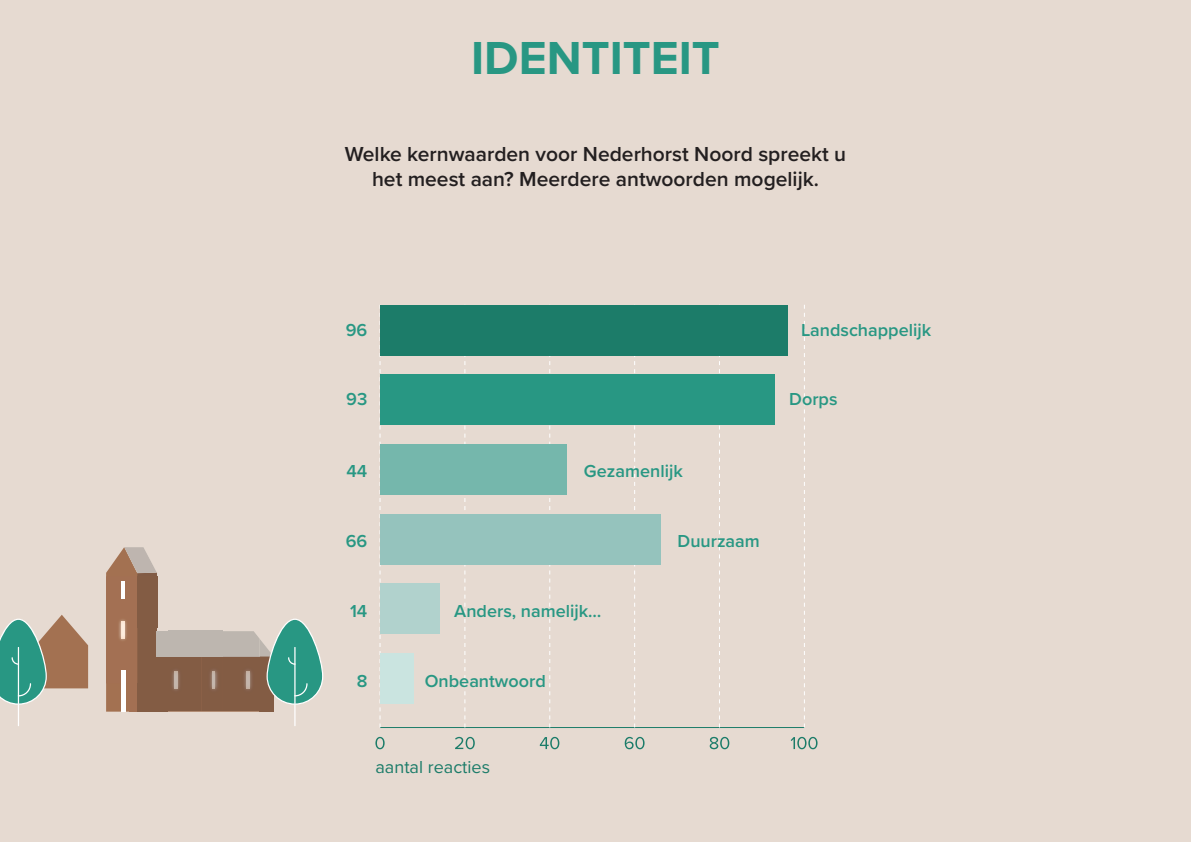
<style>
.page{position:relative;width:1191px;height:842px;background:#e6dad1}
.page>*{position:absolute;margin:0;border:0;box-sizing:border-box;transform-origin:0 0}
.t1{font:700 48px "Proxima Nova";color:#289783}
.t2{font:600 21px/25.2px "Proxima Nova";color:#231f20;text-align:center}
.t3{font:600 18px "Proxima Nova";color:#289783}
.t4{font:18px "Proxima Nova";color:#1c7c69}
</style>
<div class="page">
<svg style="left:375px;top:737px;width:9px;height:12px"></svg>
<svg style="left:455px;top:737px;width:20px;height:12px"></svg>
<svg style="left:540px;top:737px;width:19px;height:12px"></svg>
<svg style="left:625px;top:737px;width:19px;height:12px"></svg>
<svg style="left:709px;top:737px;width:20px;height:12px"></svg>
<svg style="left:790px;top:737px;width:27px;height:12px"></svg>
<hr style="left:380px;top:727px;width:424px;height:1px;background:#1c7c69">
<svg style="left:380px;top:356px;width:1px;height:371px"></svg>
<svg style="left:464px;top:356px;width:1px;height:371px"></svg>
<svg style="left:549px;top:356px;width:1px;height:371px"></svg>
<svg style="left:634px;top:356px;width:1px;height:371px"></svg>
<svg style="left:719px;top:356px;width:1px;height:371px"></svg>
<svg style="left:804px;top:305px;width:1px;height:422px"></svg>
<div style="left:380px;top:305px;width:407px;height:51px;background:#1c7c69"></div>
<div style="left:380px;top:374px;width:394px;height:51px;background:#289783"></div>
<div style="left:380px;top:514px;width:280px;height:51px;background:#95c3bd"></div>
<div style="left:380px;top:444px;width:187px;height:51px;background:#75b7ac"></div>
<div style="left:380px;top:583px;width:59px;height:51px;background:#b1d2cd"></div>
<div style="left:380px;top:653px;width:34px;height:51px;background:#cae4e0"></div>
<hr style="left:18px;top:691px;width:1px;height:35px;background:#fff">
<svg style="left:0;top:615px;width:88px;height:90px"></svg>
<hr style="left:294px;top:691px;width:1px;height:35px;background:#fff">
<svg style="left:106px;top:547px;width:217px;height:165px"></svg>
<p class="t1" style="left:471px;top:22px;width:250px">IDENTITEIT</p>
<p class="t2" style="left:345px;top:141px;width:503px">Welke kernwaarden voor Nederhorst Noord spreekt u het meest aan? Meerdere antwoorden mogelijk.</p>
<p class="t3" style="left:346px;top:317px;width:23px">96</p>
<p class="t3" style="left:801px;top:317px;width:132px">Landschappelijk</p>
<p class="t3" style="left:346px;top:385px;width:23px">93</p>
<p class="t3" style="left:789px;top:385px;width:50px">Dorps</p>
<p class="t3" style="left:346px;top:457px;width:22px">44</p>
<p class="t3" style="left:584px;top:457px;width:100px">Gezamenlijk</p>
<p class="t3" style="left:346px;top:528px;width:23px">66</p>
<p class="t3" style="left:677px;top:528px;width:84px">Duurzaam</p>
<p class="t3" style="left:350px;top:598px;width:19px">14</p>
<p class="t3" style="left:454px;top:598px;width:149px">Anders, namelijk…</p>
<p class="t3" style="left:357px;top:668px;width:12px">8</p>
<p class="t3" style="left:425px;top:668px;width:122px">Onbeantwoord</p>
<p class="t4" style="left:375px;top:753px;width:116px">aantal reacties</p>
</div>
